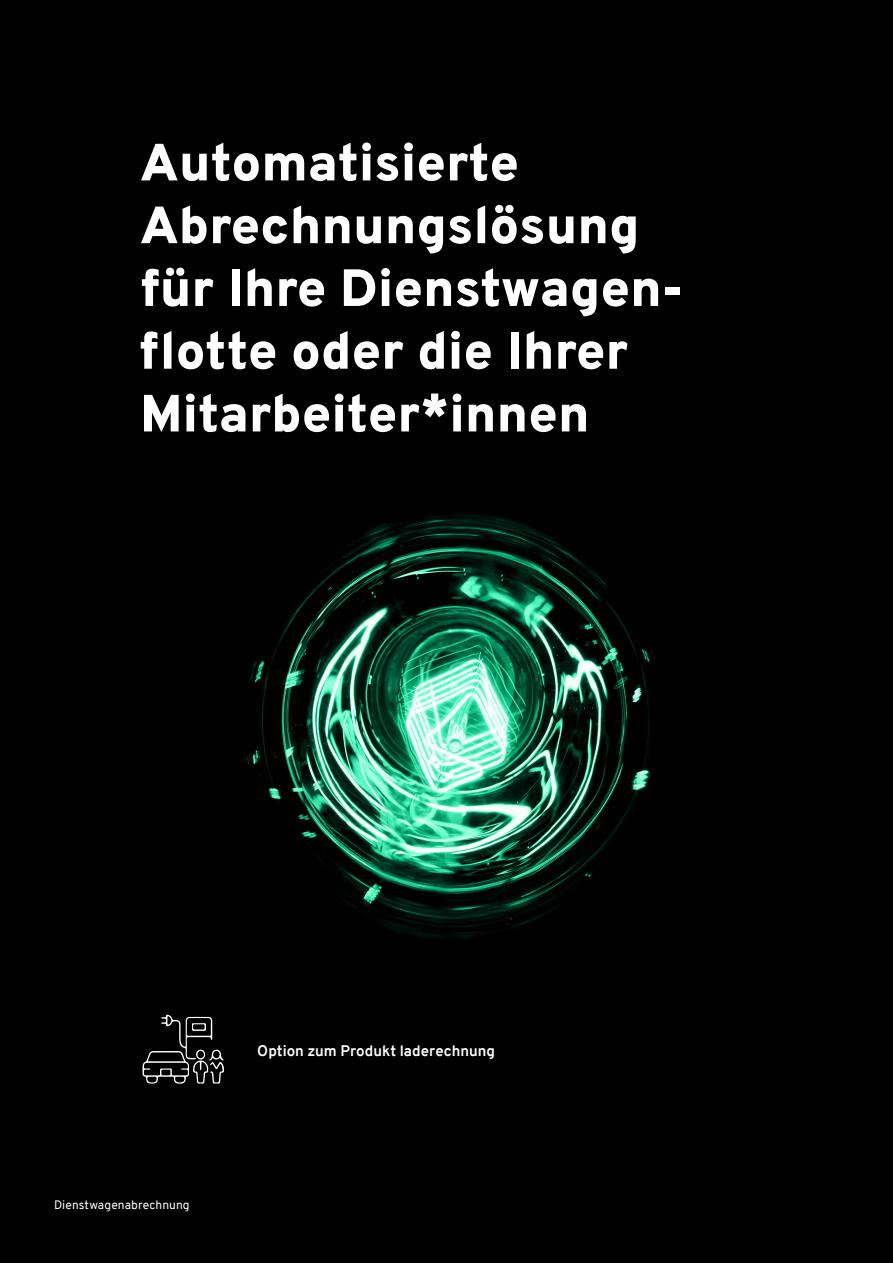
<style>
.page{position:relative;width:893px;height:1263px;background:#000}
.page>*{position:absolute;margin:0;border:0;box-sizing:border-box;transform-origin:0 0}
.t1{font:900 52.35px "Overpass";color:#fff}
.t2{font:700 15px "Overpass";color:#fff}
.Fußzeile{font:12px "Overpass";letter-spacing:.01em;color:#fff}
</style>
<div class="page">
<img style="left:142px;top:514px;width:513px;height:561px">
<svg style="left:143px;top:1014px;width:81px;height:70px"></svg>
<p class="t1" style="left:140px;top:125px;width:380px">Automatisierte</p>
<p class="t1" style="left:140px;top:188px;width:501px">Abrechnungslösung</p>
<p class="t1" style="left:140px;top:250px;width:545px">für Ihre Dienstwagen-</p>
<p class="t1" style="left:140px;top:313px;width:489px">flotte oder die Ihrer</p>
<p class="t1" style="left:140px;top:376px;width:451px">Mitarbeiter*innen</p>
<p class="Fußzeile" style="left:54px;top:1196px;width:137px">Dienstwagenabrechnung</p>
<h1 class="t2" style="left:257px;top:1040px;width:239px">Option zum Produkt laderechnung</h1>
</div>
